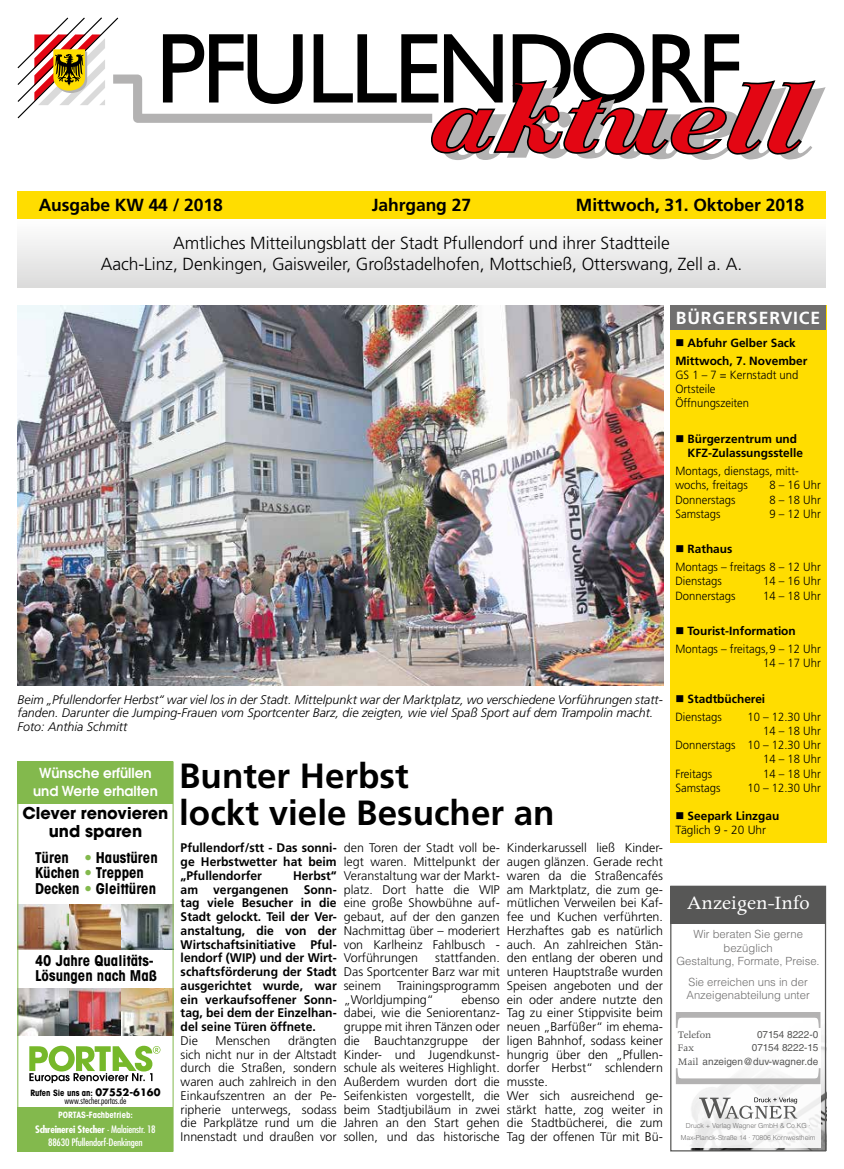
<style>
.page{position:relative;width:844px;height:1169px;background:#fff}
.page>*{position:absolute;margin:0;border:0;box-sizing:border-box;transform-origin:0 0}
.t1{font:700 35px/37.5px "Frutiger LT Std";color:#000}
.t2{font:21.25px "Apollo MT Std";color:#fff}
.t3{font:300 17.5px/21.2px "Frutiger LT Std";letter-spacing:-.005em;color:#000;text-align:center}
.t4{font:700 17.5px "Frutiger LT Std";letter-spacing:-.005em;color:#000}
.t5{font:700 17.5px "Frutiger LT Std";letter-spacing:.05em;color:#fff}
.t6{font:700 16.25px/18px "Avant Garde";color:#000;text-align:center}
.t7{font:700 condensed 15px/15.5px "Avant Garde";color:#000}
.t8{font:600 13.75px/18px "Avant Garde";color:#fff;text-align:center}
.t9{font:300 12.5px/13.8px "Frutiger LT Std";color:#000;text-align:justify}
.t10{font:700 12.5px/13.8px "Frutiger LT Std";color:#000;text-align:justify}
.t11{font:italic 300 12.5px/13.8px "Frutiger LT Std";color:#000}
.t12{font:300 11.88px/14.2px "Frutiger LT Std";color:#000;scale:.95 1}
.t13{font:700 11.88px/17.8px "Frutiger LT Std";color:#000}
.t14{font:300 11.25px/13.5px "Helvetica LT Std";color:#706f6f;text-align:center}
.t15{font:11.25px "Apollo MT Std";color:#575756}
.t16{font:condensed 10px/12.5px "Futura";letter-spacing:-.02em;color:#fff;text-align:center;scale:1.09 1}
.t17{font:10px/13.5px "Helvetica LT Std";color:#575756;text-align:right}
.t18{font:700 condensed 8.75px "Avant Garde";color:#000}
.t19{font:300 condensed 8.75px "Futura";color:#000;scale:1.09 1}
.t20{font:700 condensed 8.75px "Avant Garde";color:#fff}
.t21{font:300 6.88px/11.2px "Helvetica LT Std";letter-spacing:-.01em;color:#706f6f;text-align:center}
.s1{color:#83b94d}
.s2{font-family:"Futura";font-stretch:normal;font-size:10px}
.s3{font-weight:700}
.s4{font-weight:300}
.s5{font-family:"Apollo MT Std";font-size:11.25px}
</style>
<div class="page">
<svg style="left:18px;top:17px;width:807px;height:143px"></svg>
<div style="left:18px;top:218px;width:807px;height:70px;background:linear-gradient(to bottom,#fff,#dbdbdb)"></div>
<div style="left:18px;top:191px;width:807px;height:27px;background:#fd0"></div>
<div style="left:670px;top:306px;width:156px;height:537px;background:#fd0"></div>
<div style="left:670px;top:306px;width:156px;height:24px;background:#706f6f"></div>
<img style="left:18px;top:306px;width:645px;height:379px">
<div style="left:18px;top:761px;width:155px;height:43px;background:#83b94d"></div>
<div style="left:18px;top:1107px;width:155px;height:44px;background:#83b94d"></div>
<img style="left:20px;top:904px;width:151px;height:45px">
<img style="left:20px;top:989px;width:151px;height:47px">
<svg style="left:29px;top:1046px;width:131px;height:37px"></svg>
<div style="left:18px;top:761px;width:155px;height:390px;border:1px solid #83b94d"></div>
<img style="left:690px;top:1030px;width:134px;height:119px">
<div style="left:675px;top:956px;width:146px;height:191px;background:#fff"></div>
<div style="left:670px;top:886px;width:156px;height:37px;background:#575756"></div>
<svg style="left:699px;top:1097px;width:98px;height:22px"></svg>
<div style="left:670px;top:886px;width:156px;height:265px;border:1px solid #575756"></div>
<svg style="left:676px;top:1012px;width:144px;height:16px"></svg>
<svg style="left:676px;top:1068px;width:144px;height:16px"></svg>
<h3 class="t4" style="left:39px;top:195px;width:186px">Ausgabe KW 44 / 2018</h3>
<h3 class="t4" style="left:372px;top:195px;width:101px">Jahrgang 27</h3>
<h3 class="t4" style="left:576px;top:195px;width:230px">Mittwoch, 31. Oktober 2018</h3>
<h3 class="t3" style="left:101px;top:233px;width:643px">Amtliches Mitteilungsblatt der Stadt Pfullendorf und ihrer Stadtteile<br>Aach-Linz, Denkingen, Gaisweiler, Großstadelhofen, Mottschieß, Otterswang, Zell a. A.</h3>
<h3 class="t5" style="left:676px;top:308px;width:146px">BÜRGERSERVICE</h3>
<p class="t11" style="left:18px;top:692px;width:647px">Beim „Pfullendorfer Herbst“ war viel los in der Stadt. Mittelpunkt war der Marktplatz, wo verschiedene Vorführungen statt&shy;fanden. Darunter die Jumping-Frauen vom Sportcenter Barz, die zeigten, wie viel Spaß Sport auf dem Trampolin macht.<br>Foto: Anthia Schmitt</p>
<p class="t8" style="left:33px;top:764px;width:126px">Wünsche erfüllen und Werte erhalten</p>
<h3 class="t6" style="left:22px;top:804px;width:147px">Clever renovieren und sparen</h3>
<p class="t7" style="left:35px;top:849px;width:124px">Türen <span class="s1">•</span> Haustüren<br>Küchen <span class="s1">•</span> Treppen<br>Decken <span class="s1">•</span> Gleittüren</p>
<h1 class="t1" style="left:179px;top:757px;width:377px">Bunter Herbst<br>lockt viele Besucher an</h1>
<p class="t10" style="left:181px;top:841px;width:158px">Pfullendorf/stt - Das sonni&shy;ge Herbstwetter hat beim „Pfullendorfer</p>
<p class="t9" style="left:507px;top:841px;width:158px;text-align:left">Kinderkarussell ließ Kinder&shy;augen glänzen. Gerade recht waren da die Straßencafés am Marktplatz, die zum ge&shy;mütlichen Verweilen bei Kaf&shy;fee und Kuchen verführten.<br>Herzhaftes gab es natürlich auch. An zahlreichen Stän&shy;den entlang der oberen und unteren Hauptstraße wurden<br>Speisen angeboten und der ein oder andere nutzte den<br>Tag zu einer Stippvisite beim neuen „Barfüßer“ im ehema&shy;ligen Bahnhof, sodass keiner hungrig über den „Pfullen&shy;dorfer Herbst“ schlendern musste.<br>Wer sich ausreichend ge&shy;stärkt hatte, zog weiter in die Stadtbücherei, die zum<br>Tag der offenen Tür mit Bü-</p>
<p class="t9" style="left:344px;top:841px;width:158px">den Toren der Stadt voll be&shy;legt waren. Mittelpunkt der Veranstaltung war der Markt&shy;platz. Dort hatte die WIP eine große Showbühne auf&shy;gebaut, auf der den ganzen Nachmittag über – moderiert von Karlheinz Fahlbusch - Vorführungen</p>
<p class="t10" style="left:181px;top:868px;width:158px;text-indent:112px">Herbst“ am vergangenen Sonn&shy;tag viele Besucher in die Stadt gelockt. Teil der Ver&shy;anstaltung, die von der Wirtschaftsinitiative Pful&shy;lendorf (WIP) und der Wirt&shy;schaftsförderung der Stadt ausgerichtet wurde, war ein verkaufsoffener Sonn&shy;tag, bei dem der Einzelhan&shy;del seine Türen öffnete.</p>
<p class="t9" style="left:181px;top:1034px;width:19px">Die</p>
<p class="t9" style="left:216px;top:1034px;width:56px">Menschen</p>
<p class="t9" style="left:344px;top:951px;width:158px;text-indent:91px">stattfanden.<br>Das Sportcenter Barz war mit seinem</p>
<p class="t7" style="left:35px;top:952px;width:124px">40 Jahre Qualitäts-<br>Lösungen nach Maß</p>
<p class="t9" style="left:344px;top:979px;width:158px;text-indent:53px">Trainingsprogramm „Worldjumping“</p>
<p class="t9" style="left:344px;top:992px;width:158px;text-indent:118px">ebenso dabei, wie die Seniorentanz&shy;gruppe mit ihren Tänzen oder die Bauchtanzgruppe der Kinder- und Jugendkunst&shy;schule als weiteres Highlight.<br>Außerdem wurden dort die Seifenkisten vorgestellt, die beim Stadtjubiläum in zwei Jahren an den Start gehen sollen, und das historische</p>
<p class="t9" style="left:181px;top:1034px;width:158px;text-indent:107px">drängten sich nicht nur in der Altstadt durch die Straßen, sondern waren auch zahlreich in den Einkaufszentren an der Pe&shy;ripherie unterwegs, sodass die Parkplätze rund um die Innenstadt und draußen vor</p>
<p class="t18" style="left:30px;top:1087px;width:132px">Rufen Sie uns an: <span class="s2">07552-6160</span></p>
<p class="t19" style="left:64px;top:1095px;width:58px">www.stecher.portas.de</p>
<p class="t20" style="left:58px;top:1109px;width:76px">PORTAS-Fachbetrieb:</p>
<p class="t16" style="left:35px;top:1123px;width:112px"><span class="s3">Schreinerei Stecher</span> · Malaienstr. 18<br>88630 Pfullendorf-Denkingen</p>
<p class="t13" style="left:675px;top:334px;width:133px">■ Abfuhr Gelber Sack<br>Mittwoch, 7. November</p>
<p class="t12" style="left:675px;top:368px;width:131px">GS 1 – 7 = Kernstadt und<br>Ortsteile<br>Öffnungszeiten</p>
<p class="t13" style="left:687px;top:432px;width:117px;line-height:14.2px;text-indent:-12px">■ Bürgerzentrum und<br>KFZ-Zulassungsstelle</p>
<p class="t12" style="left:675px;top:464px;width:131px">Montags, dienstags, mitt&shy;wochs, freitags</p>
<p class="t12" style="left:769px;top:478px;width:56px">8 – 16 Uhr</p>
<p class="t12" style="left:675px;top:492px;width:65px">Donnerstags</p>
<p class="t12" style="left:769px;top:492px;width:56px">8 – 18 Uhr</p>
<p class="t12" style="left:675px;top:507px;width:49px">Samstags</p>
<p class="t12" style="left:769px;top:507px;width:56px">9 – 12 Uhr</p>
<p class="t12" style="left:675px;top:540px;width:155px;line-height:17.8px">■ <span class="s3">Rathaus<br></span>Montags – freitags 8 – 12 Uhr</p>
<p class="t12" style="left:675px;top:574px;width:50px">Dienstags</p>
<p class="t12" style="left:763px;top:574px;width:62px">14 – 16 Uhr</p>
<p class="t12" style="left:675px;top:588px;width:65px">Donnerstags</p>
<p class="t12" style="left:763px;top:588px;width:62px">14 – 18 Uhr</p>
<p class="t12" style="left:675px;top:622px;width:155px;line-height:17.8px">■ <span class="s3">Tourist-Information<br></span>Montags – freitags,9 – 12 Uhr</p>
<p class="t12" style="left:763px;top:656px;width:62px">14 – 17 Uhr</p>
<p class="t13" style="left:675px;top:690px;width:91px">■ Stadtbücherei<br><span class="s4">Dienstags</span></p>
<p class="t12" style="left:747px;top:709px;width:79px">10 – 12.30 Uhr</p>
<p class="t12" style="left:763px;top:724px;width:62px">14 – 18 Uhr</p>
<p class="t12" style="left:675px;top:738px;width:155px">Donnerstags 10 – 12.30 Uhr</p>
<p class="t12" style="left:763px;top:752px;width:62px">14 – 18 Uhr</p>
<p class="t12" style="left:675px;top:766px;width:40px">Freitags</p>
<p class="t12" style="left:763px;top:766px;width:62px">14 – 18 Uhr</p>
<p class="t12" style="left:675px;top:781px;width:49px">Samstags</p>
<p class="t12" style="left:747px;top:781px;width:79px">10 – 12.30 Uhr</p>
<p class="t13" style="left:675px;top:809px;width:105px;line-height:13.8px">■ Seepark Linzgau<br><span class="s4">Täglich 9 - 20 Uhr</span></p>
<h2 class="t2" style="left:687px;top:891px;width:124px">Anzeigen-Info</h2>
<p class="t14" style="left:676px;top:927px;width:145px">Wir beraten Sie gerne bezüglich<br>Gestaltung, Formate, Preise.</p>
<p class="t14" style="left:686px;top:975px;width:125px;text-align:left">Sie erreichen uns in der<br>Anzeigenabteilung unter</p>
<p class="t15" style="left:678px;top:1028px;width:35px">Telefon</p>
<p class="t17" style="left:757px;top:1027px;width:63px">07154 8222-0</p>
<p class="t15" style="left:678px;top:1042px;width:18px">Fax</p>
<p class="t17" style="left:678px;top:1041px;width:142px">07154 8222-15<br><span class="s5">Mail</span> anzeigen@duv-wagner.de</p>
<p class="t21" style="left:680px;top:1120px;width:136px">Druck + Verlag Wagner GmbH &amp; Co.KG ·<br>Max-Planck-Straße 14 · 70806 Kornwestheim</p>
</div>
